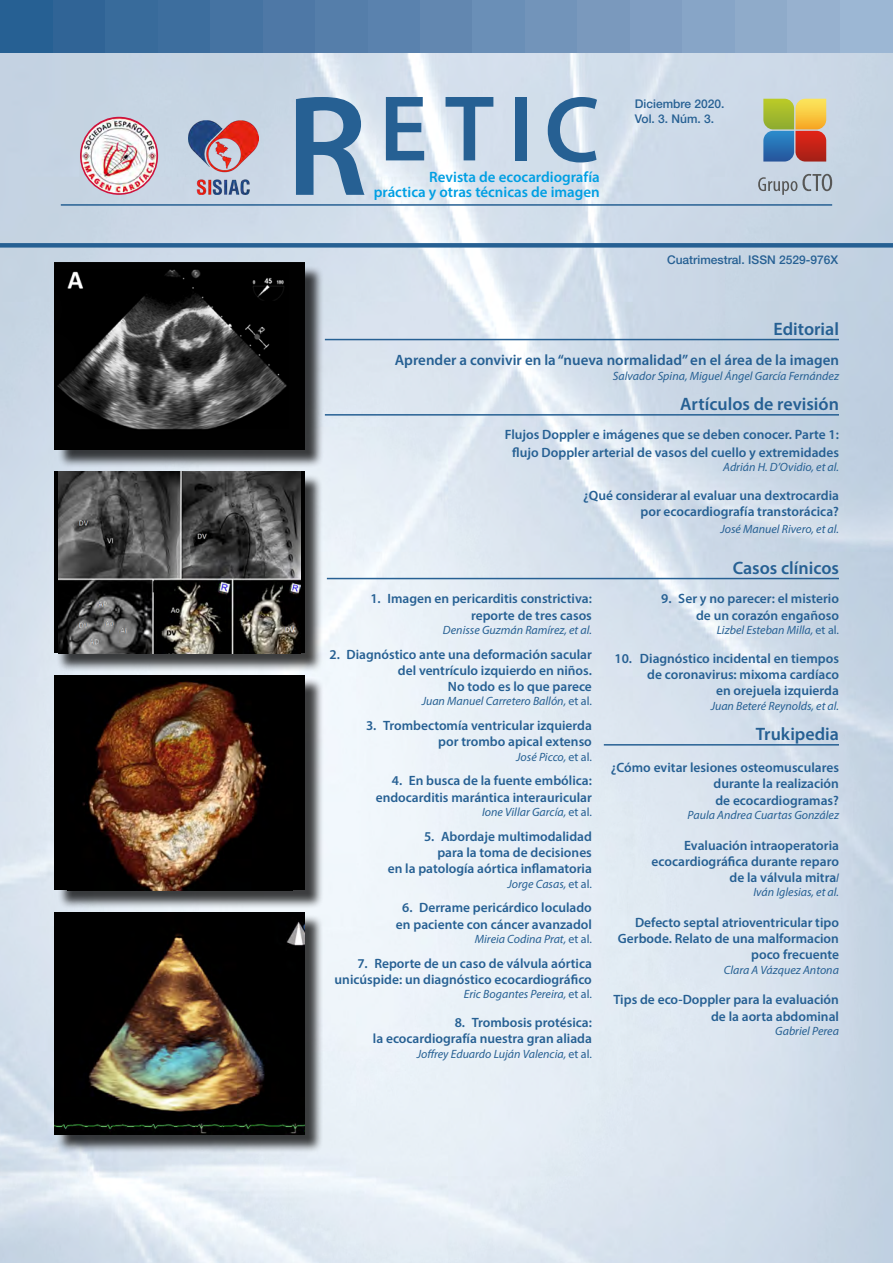
<style>
.page{position:relative;width:893px;height:1263px;background:#fff}
.page>*{position:absolute;margin:0;border:0;box-sizing:border-box;transform-origin:0 0}
.t1{font:600 18px "Myriad Pro";color:#266093}
.t2{font:600 15px "Myriad Pro";color:#266093}
.t3{font:600 15px/15px "Myriad Pro";color:#009fe3;text-align:right}
.t4{font:600 13.5px/16.2px "Myriad Pro";color:#266093;text-align:right}
.t5{font:italic 12px "Myriad Pro";color:#266093}
.t6{font:500 12px/14.4px "Helvetica Neue";color:#266093}
.s1{font-style:normal}
.s2{font-weight:400;font-style:italic;font-size:12px}
</style>
<div class="page">
<img style="left:0;top:53px;width:893px;height:1210px">
<div style="left:0;top:243px;width:893px;height:5px;background:#266093"></div>
<div style="left:0;top:0;width:53px;height:53px;background:#266093"></div>
<div style="left:53px;top:0;width:52px;height:53px;background:#306496"></div>
<div style="left:105px;top:0;width:53px;height:53px;background:#386b9b"></div>
<div style="left:158px;top:0;width:52px;height:53px;background:#3d6e9e"></div>
<div style="left:210px;top:0;width:53px;height:53px;background:#4573a2"></div>
<div style="left:263px;top:0;width:52px;height:53px;background:#4e78a6"></div>
<div style="left:315px;top:0;width:53px;height:53px;background:#557eaa"></div>
<div style="left:368px;top:0;width:52px;height:53px;background:#5a82ae"></div>
<div style="left:420px;top:0;width:53px;height:53px;background:#6287b0"></div>
<div style="left:473px;top:0;width:52px;height:53px;background:#6a8fb7"></div>
<div style="left:525px;top:0;width:53px;height:53px;background:#7294ba"></div>
<div style="left:578px;top:0;width:52px;height:53px;background:#7a99bd"></div>
<div style="left:630px;top:0;width:53px;height:53px;background:#809ec2"></div>
<div style="left:683px;top:0;width:52px;height:53px;background:#87a5c7"></div>
<div style="left:735px;top:0;width:52px;height:53px;background:#8fabca"></div>
<div style="left:787px;top:0;width:53px;height:53px;background:#97b1cf"></div>
<div style="left:840px;top:0;width:53px;height:53px;background:#9cb7d4"></div>
<hr style="left:61px;top:204px;width:771px;height:2px;background:#266093">
<svg style="left:296px;top:97px;width:68px;height:98px;background:#6a92b6"></svg>
<svg style="left:386px;top:97px;width:38px;height:63px;background:#6d94b7"></svg>
<svg style="left:446px;top:97px;width:47px;height:63px;background:#97b3cd"></svg>
<div style="left:515px;top:97px;width:11px;height:63px;background:#266093"></div>
<svg style="left:548px;top:97px;width:49px;height:65px;background:#91aec9"></svg>
<svg style="left:758px;top:174px;width:74px;height:21px;background:#aeb8c3"></svg>
<svg style="left:763px;top:99px;width:63px;height:63px;background:#a58c5c"></svg>
<img style="left:188px;top:120px;width:70px;height:75px">
<img style="left:81px;top:118px;width:76px;height:76px;border-radius:38px">
<div style="left:80px;top:117px;width:78px;height:78px;border:2px solid #cd123e;border-radius:50%"></div>
<div style="left:56px;top:914px;width:267px;height:239px;background:#000;opacity:.75"></div>
<img style="left:54px;top:912px;width:251px;height:223px">
<div style="left:57px;top:265px;width:266px;height:204px;background:#000;opacity:.75"></div>
<img style="left:55px;top:262px;width:250px;height:188px">
<div style="left:57px;top:474px;width:266px;height:198px;background:#000;opacity:.75"></div>
<div style="left:54px;top:472px;width:251px;height:181px;background:#000"></div>
<img style="left:58px;top:472px;width:243px;height:181px">
<hr style="left:325px;top:339px;width:514px;height:1px;background:#266093">
<hr style="left:325px;top:414px;width:514px;height:2px;background:#266093">
<hr style="left:604px;top:744px;width:235px;height:1px;background:#266093">
<hr style="left:327px;top:578px;width:512px;height:1px;background:#266093">
<div style="left:57px;top:678px;width:267px;height:231px;background:#000;opacity:.75"></div>
<div style="left:55px;top:675px;width:250px;height:215px;background:#000"></div>
<img style="left:82px;top:681px;width:185px;height:209px">
<p class="t3" style="left:374px;top:169px;width:228px">Revista de ecocardiografía práctica y otras técnicas de imagen</p>
<p class="t6" style="left:635px;top:97px;width:91px">Diciembre 2020.<br>Vol. 3. Núm. 3.</p>
<p class="t6" style="left:667px;top:252px;width:173px">Cuatrimestral. ISSN 2529-976X</p>
<h1 class="t1" style="left:774px;top:317px;width:67px">Editorial</h1>
<p class="t2" style="left:395px;top:351px;width:446px">Aprender a convivir en la “nueva normalidad” en el área de la imagen</p>
<p class="t5" style="left:613px;top:368px;width:228px">Salvador Spina, Miguel Ángel García Fernández</p>
<h1 class="t1" style="left:680px;top:392px;width:160px">Artículos de revisión</h1>
<p class="t4" style="left:505px;top:425px;width:336px;line-height:18px;text-align:center">Flujos Doppler e imágenes que se deben conocer. Parte 1: flujo Doppler arterial de vasos del cuello y extremidades</p>
<p class="t5" style="left:723px;top:460px;width:117px">Adrián H. D’Ovidio, et al.</p>
<p class="t4" style="left:583px;top:487px;width:257px">¿Qué considerar al evaluar una dextrocardia por ecocardiografía transtorácica?</p>
<p class="t5" style="left:720px;top:521px;width:120px">José Manuel Rivero, et al.</p>
<p class="t4" style="left:370px;top:590px;width:223px">1. Imagen en pericarditis constrictiva: reporte de tres casos</p>
<p class="t5" style="left:443px;top:622px;width:150px">Denisse Guzmán Ramírez, et al.</p>
<p class="t4" style="left:329px;top:646px;width:264px">2. Diagnóstico ante una deformación sacular del ventrículo izquierdo en niños.<br>No todo es lo que parece</p>
<p class="t5" style="left:422px;top:694px;width:172px">Juan Manuel Carretero Ballón, <span class="s1">et al.</span></p>
<p class="t4" style="left:366px;top:717px;width:227px">3. Trombectomía ventricular izquierda por trombo apical extenso</p>
<p class="t5" style="left:516px;top:749px;width:77px">José Picco, <span class="s1">et al.</span></p>
<p class="t4" style="left:376px;top:772px;width:218px">4. En busca de la fuente embólica: endocarditis marántica interauricular</p>
<p class="t5" style="left:482px;top:805px;width:111px">Ione Villar García, <span class="s1">et al.</span></p>
<p class="t4" style="left:388px;top:828px;width:206px">5. Abordaje multimodalidad<br>para la toma de decisiones<br>en la patología aórtica inflamatoria</p>
<p class="t5" style="left:507px;top:876px;width:86px">Jorge Casas, <span class="s1">et al.</span></p>
<p class="t4" style="left:396px;top:899px;width:197px;text-align:center">6. Derrame pericárdico loculado en paciente con cáncer avanzadol</p>
<p class="t5" style="left:475px;top:931px;width:119px">Mireia Codina Prat, <span class="s1">et al.</span></p>
<p class="t4" style="left:335px;top:955px;width:259px">7. Reporte de un caso de válvula aórtica unicúspide: un diagnóstico ecocardiográfico</p>
<p class="t5" style="left:464px;top:987px;width:130px">Eric Bogantes Pereira, <span class="s1">et al.</span></p>
<p class="t4" style="left:373px;top:1014px;width:220px">8. Trombosis protésica:<br>la ecocardiografía nuestra gran aliada</p>
<p class="t5" style="left:417px;top:1046px;width:177px">Joffrey Eduardo Luján Valencia, <span class="s1">et al.</span></p>
<h1 class="t1" style="left:733px;top:556px;width:108px">Casos clínicos</h1>
<p class="t4" style="left:661px;top:590px;width:179px">9. Ser y no parecer: el misterio de un corazón engañoso</p>
<p class="t5" style="left:717px;top:622px;width:124px">Lizbel Esteban Milla, <span class="s1">et al.</span></p>
<p class="t4" style="left:614px;top:650px;width:226px">10. Diagnóstico incidental en tiempos de coronavirus: mixoma cardíaco<br>en orejuela izquierda</p>
<p class="t5" style="left:711px;top:698px;width:130px">Juan Beteré Reynolds, et al.</p>
<h1 class="t1" style="left:756px;top:722px;width:85px">Trukipedia</h1>
<p class="t4" style="left:713px;top:759px;width:127px;text-align:justify;text-indent:-103px">¿Cómo evitar lesiones osteomusculares durante la realización de ecocardiogramas?</p>
<p class="t5" style="left:688px;top:807px;width:153px">Paula Andrea Cuartas González</p>
<p class="t4" style="left:652px;top:837px;width:189px">Evaluación intraoperatoria ecocardiográfica durante reparo de la válvula mitra<span class="s2">l</span></p>
<p class="t5" style="left:753px;top:885px;width:87px">Iván Iglesias, et al.</p>
<p class="t4" style="left:618px;top:914px;width:223px">Defecto septal atrioventricular tipo<br>Gerbode. Relato de una malformacion poco frecuente</p>
<p class="t5" style="left:724px;top:962px;width:117px">Clara A Vázquez Antona</p>
<p class="t4" style="left:613px;top:991px;width:227px">Tips de eco-Doppler para la evaluación de la aorta abdominal</p>
<p class="t5" style="left:775px;top:1023px;width:65px">Gabriel Perea</p>
</div>
